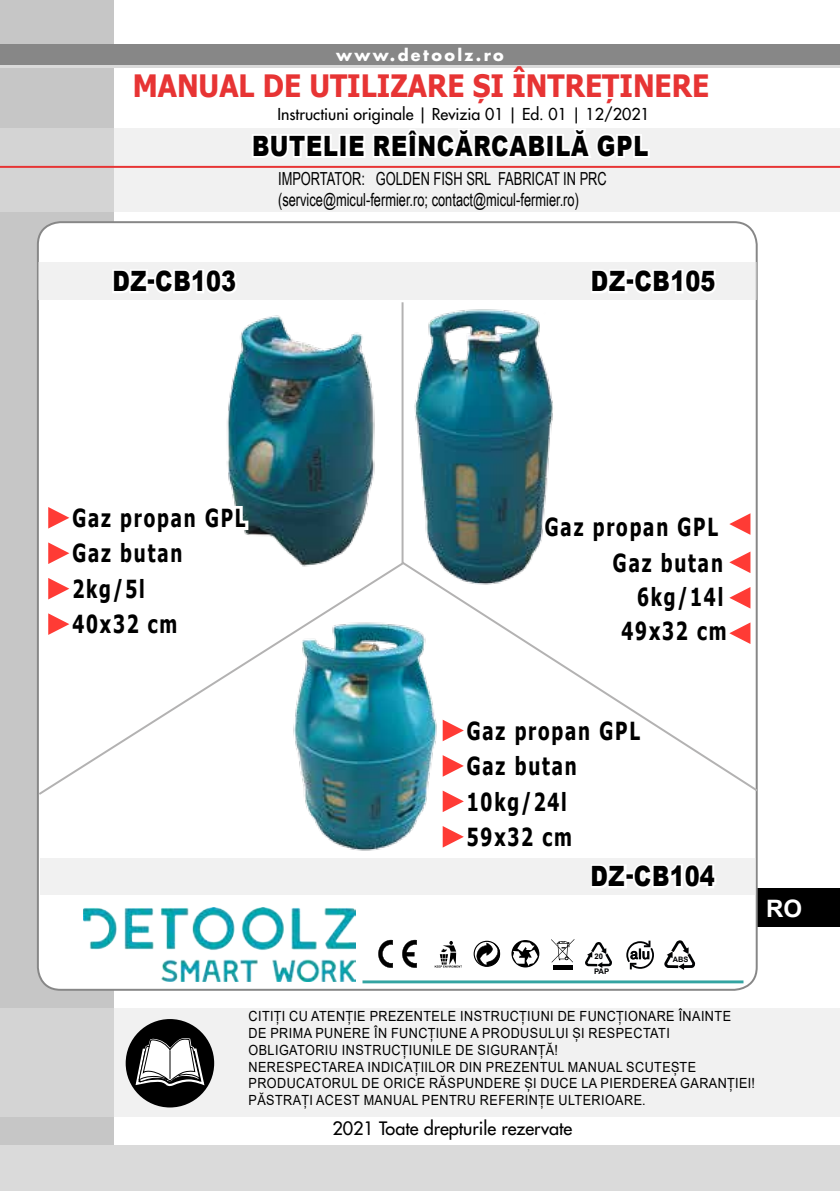
<style>
.page{position:relative;width:840px;height:1191px;background:#fff}
.page>*{position:absolute;margin:0;border:0;box-sizing:border-box;transform-origin:0 0}
.t1{font:700 30.8px "Tahoma";color:#e73434;scale:.91 1}
.t2{font:900 28px "Arial";letter-spacing:.035em;color:#000;scale:.8 1}
.t3{font:700 24.8px/35.4px "Tahoma";letter-spacing:.1em;color:#000;scale:.75 1}
.t4{font:700 24px "Arial";color:#fff}
.t5{font:18px/21.6px "Arial Narrow";color:#000;scale:.87 1}
.t6{font:18px "Futura";color:#000}
.t7{font:16px "Futura";color:#000}
.t8{font:700 16px "Futura";letter-spacing:.15em;color:#fff}
.t9{font:14px/16.8px "Arial";letter-spacing:.035em;color:#000;scale:.9 1}
.t10{font:700 7.6px/14.8px "Arial";color:#010203}
.t11{font:700 7.4px "Arial";color:#010203}
</style>
<div class="page">
<div style="left:0;top:0;width:113px;height:1191px;background:#c6c6c6"></div>
<div style="left:0;top:1145px;width:839px;height:46px;background:#dadada"></div>
<div style="left:0;top:44px;width:839px;height:24px;background:#878787"></div>
<hr style="left:0;top:65px;width:839px;height:3px;background:#dadada">
<div style="left:754px;top:888px;width:85px;height:39px;background:#000"></div>
<div style="left:38px;top:222px;width:718px;height:767px;background:#fff;border-radius:23px"></div>
<svg style="left:0;top:1008px;width:839px;height:108px;fill:#f1f1f1"></svg>
<div style="left:126px;top:1019px;width:88px;height:88px;background:#000;border-radius:50%"></div>
<svg style="left:135px;top:1024px;width:70px;height:81px"></svg>
<svg style="left:0;top:128px;width:839px;height:84px;fill:#f1f1f1"></svg>
<svg style="left:249px;top:128px;width:402px;height:35px"></svg>
<hr style="left:0;top:166px;width:839px;height:2px;background:#e73434">
<img style="left:84px;top:907px;width:271px;height:74px">
<hr style="left:362px;top:980px;width:381px;height:3px;background:#33a4a2">
<svg style="left:473px;top:940px;width:27px;height:27px"></svg>
<svg style="left:511px;top:940px;width:28px;height:27px"></svg>
<svg style="left:434px;top:941px;width:27px;height:26px"></svg>
<svg style="left:551px;top:939px;width:23px;height:23px"></svg>
<hr style="left:552px;top:965px;width:20px;height:4px;background:#000">
<svg style="left:378px;top:940px;width:38px;height:27px"></svg>
<svg style="left:626px;top:940px;width:27px;height:29px"></svg>
<svg style="left:585px;top:942px;width:27px;height:26px"></svg>
<svg style="left:664px;top:940px;width:32px;height:30px"></svg>
<div style="left:38px;top:262px;width:719px;height:38px;background:#f1f1f1"></div>
<svg style="left:113px;top:269px;width:124px;height:24px"></svg>
<svg style="left:592px;top:269px;width:124px;height:25px"></svg>
<div style="left:40px;top:858px;width:715px;height:36px;background:#f1f1f1"></div>
<svg style="left:37px;top:560px;width:362px;height:236px"></svg>
<svg style="left:399px;top:560px;width:359px;height:233px"></svg>
<hr style="left:401px;top:302px;width:2px;height:262px;background:#b3b2b2">
<svg style="left:443px;top:666px;width:275px;height:222px"></svg>
<img style="left:227px;top:315px;width:158px;height:257px">
<svg style="left:48px;top:453px;width:203px;height:188px"></svg>
<img style="left:410px;top:309px;width:143px;height:279px">
<svg style="left:537px;top:462px;width:213px;height:186px"></svg>
<img style="left:288px;top:620px;width:155px;height:231px">
<p class="t8" style="left:336px;top:44px;width:169px">www.detoolz.ro</p>
<h1 class="t1" style="left:133px;top:65px;width:634px">MANUAL DE UTILIZARE ȘI ÎNTREȚINERE</h1>
<p class="t7" style="left:277px;top:104px;width:374px">Instructiuni originale | Revizia 01 | Ed. 01 | 12/2021</p>
<h2 class="t2" style="left:252px;top:126px;width:496px">BUTELIE REÎNCĂRCABILĂ GPL</h2>
<p class="t5" style="left:278px;top:167px;width:378px">IMPORTATOR: golden fish srl Fabricat in PRC (service@micul-fermier.ro; contact@micul-fermier.ro)</p>
<h2 class="t2" style="left:112px;top:261px;width:156px">DZ-CB103</h2>
<h2 class="t2" style="left:590px;top:261px;width:157px">DZ-CB105</h2>
<h3 class="t3" style="left:72px;top:501px;width:232px">Gaz propan GPL<br>Gaz butan<br>2kg/5l<br>40x32 cm</h3>
<h3 class="t3" style="left:544px;top:510px;width:232px">Gaz propan GPL</h3>
<h3 class="t3" style="left:612px;top:546px;width:148px">Gaz butan</h3>
<h3 class="t3" style="left:636px;top:580px;width:116px">6kg/14l</h3>
<h3 class="t3" style="left:621px;top:615px;width:141px">49x32 cm</h3>
<h3 class="t3" style="left:466px;top:714px;width:232px">Gaz propan GPL<br>Gaz butan<br>10kg/24l<br>59x32 cm</h3>
<h2 class="t2" style="left:590px;top:856px;width:157px">DZ-CB104</h2>
<h3 class="t4" style="left:765px;top:891px;width:37px">RO</h3>
<p class="t10" style="left:593px;top:949px;width:17px">20<br>PAP</p>
<p class="t11" style="left:672px;top:954px;width:17px">ABS</p>
<p class="t9" style="left:248px;top:1007px;width:537px">CITIȚI CU ATENȚIE PREZENTELE INSTRUCȚIUNI DE FUNCȚIONARE ÎNAINTE DE PRIMA PUNERE ÎN FUNCȚIUNE A PRODUSULUI ȘI RESPECTATI OBLIGATORIU INSTRUCȚIUNILE DE SIGURANȚĂ!<br>N ERESPECTAREA INDICAȚIILOR DIN PREZENTUL MANUAL</p>
<p class="t9" style="left:248px;top:1058px;width:564px;text-indent:377px">SCUTEȘTE<br>PRODUCATORUL DE ORICE RĂSPUNDERE ȘI DUCE LA PIERDEREA GARANȚIEI!<br>PĂSTRAȚI ACEST MANUAL PENTRU REFERINȚE ULTERIOARE.</p>
<p class="t6" style="left:332px;top:1117px;width:241px">2021 Toate drepturile rezervate</p>
</div>
